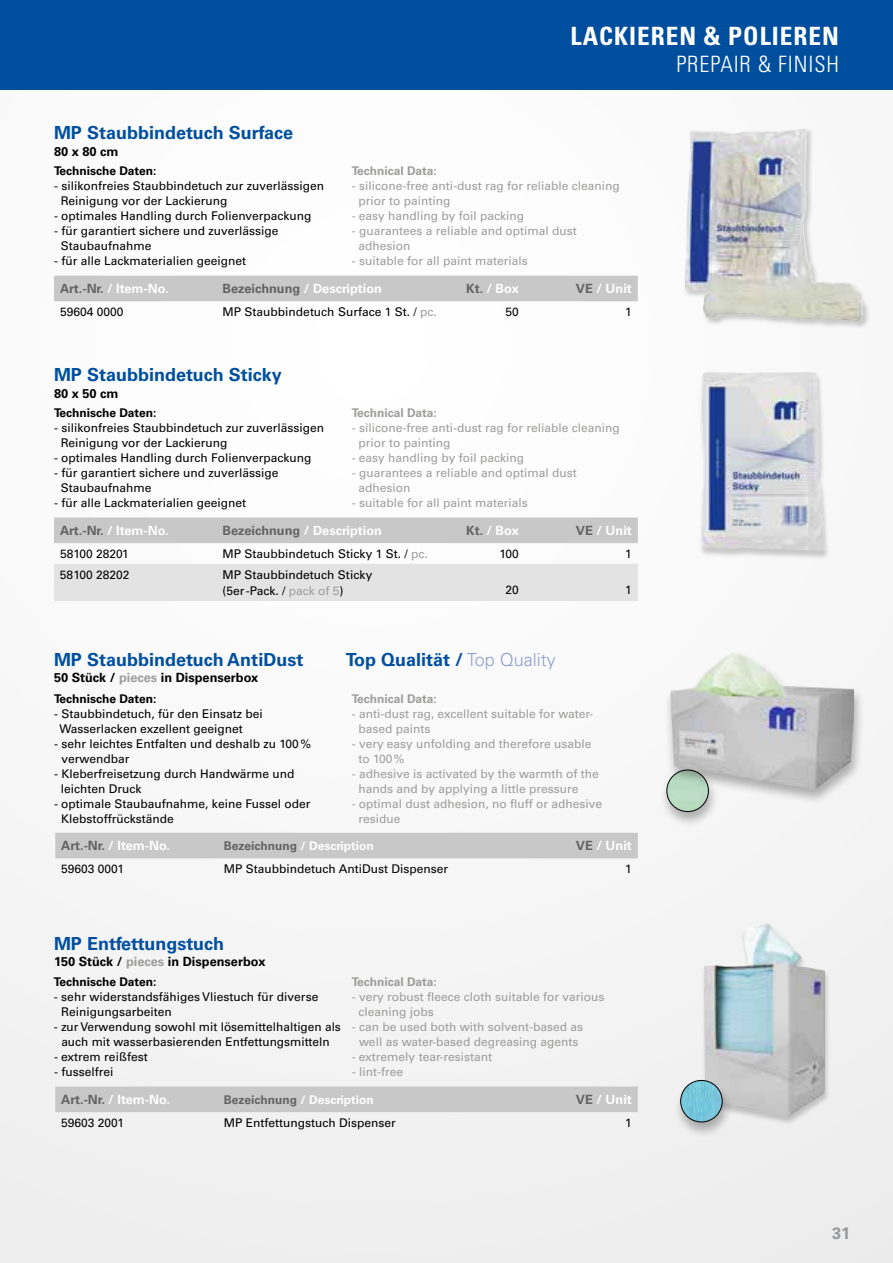
<style>
.page{position:relative;width:893px;height:1263px;background:#f8f8f9}
.page>*{position:absolute;margin:0;border:0;box-sizing:border-box;transform-origin:0 0}
.t1{font:25.2px "Univers LTCYR 67 Bold Cond";letter-spacing:.04em;color:#fff}
.t2{font:22.5px "Univers LTCYR 47 Light Cond";letter-spacing:.04em;color:#fff}
.t3{font:700 18px "Univers LT Pro 65";color:#004f9f}
.t4{font:700 16.5px "Univers LT Pro 65";color:#97989a}
.t5{font:700 12.75px "Univers LT Pro 65";color:#fff}
.t6{font:700 12.75px "Univers LT Pro 65";color:#000}
.t7{font:12px/15px "Univers LT Pro 55 Roman";color:#000}
.t8{font:12px/15px "Univers LT Pro 55 Roman";color:#9d9d9c}
.t9{font:700 12px "Univers LT Pro 65";color:#000}
.t10{font:700 12px "Univers LT Pro 65";color:#9d9d9c}
.t11{font:700 12px "Univers LT Pro 65";color:#fff}
.s1{color:#646363}
.s2{color:#9d9d9c}
.s3{font-family:"Univers LT Pro 45";font-weight:300;color:#8e9ed1}
</style>
<div class="page">
<div style="left:0;top:0;width:893px;height:89px;background:#004f9f"></div>
<div style="left:54px;top:276px;width:584px;height:25px;background:#c9c8c9"></div>
<div style="left:54px;top:517px;width:584px;height:26px;background:#c9c8c9"></div>
<div style="left:54px;top:564px;width:584px;height:37px;background:#e3e3e3"></div>
<div style="left:683px;top:127px;width:187px;height:202px;background:#000;opacity:.2"></div>
<img style="left:684px;top:129px;width:178px;height:193px">
<div style="left:698px;top:371px;width:132px;height:188px;background:#000;opacity:.2"></div>
<img style="left:701px;top:372px;width:124px;height:179px">
<div style="left:55px;top:833px;width:583px;height:25px;background:#c9c8c9"></div>
<div style="left:55px;top:1086px;width:583px;height:26px;background:#c9c8c9"></div>
<div style="left:700px;top:923px;width:130px;height:202px;background:#000;opacity:.2"></div>
<img style="left:704px;top:923px;width:121px;height:194px">
<div style="left:673px;top:1078px;width:60px;height:60px;background:#000;opacity:.3"></div>
<img style="left:681px;top:1080px;width:41px;height:42px;border-radius:21px">
<div style="left:680px;top:1080px;width:42px;height:42px;border:1px solid #000;border-radius:50%"></div>
<div style="left:659px;top:767px;width:60px;height:60px;background:#000;opacity:.3"></div>
<img style="left:667px;top:770px;width:41px;height:41px;border-radius:21px">
<div style="left:666px;top:770px;width:43px;height:42px;border:1px solid #000;border-radius:50%"></div>
<div style="left:663px;top:650px;width:202px;height:155px;background:#000;opacity:.3"></div>
<img style="left:670px;top:652px;width:184px;height:137px">
<h3 class="t3" style="left:54px;top:122px;width:241px">MP Staubbindetuch Surface</h3>
<p class="t6" style="left:54px;top:144px;width:66px">80 x 80 cm</p>
<p class="t9" style="left:54px;top:164px;width:104px">Technische Daten:</p>
<p class="t7" style="left:61px;top:178px;width:265px;text-indent:-7px">- silikonfreies Staubbindetuch zur zuverlässigen<br>Reinigung vor der Lackierung</p>
<p class="t7" style="left:54px;top:208px;width:259px">- optimales Handling durch Folienverpackung</p>
<p class="t7" style="left:61px;top:223px;width:219px;text-indent:-7px">- für garantiert sichere und zuverlässige<br>Staubaufnahme</p>
<p class="t7" style="left:54px;top:253px;width:194px">- für alle Lackmaterialien geeignet</p>
<h1 class="t1" style="left:571px;top:21px;width:270px">LACKIEREN &amp; POLIEREN</h1>
<h2 class="t2" style="left:676px;top:49px;width:164px">PREPAIR &amp; FINISH</h2>
<p class="t10" style="left:352px;top:164px;width:87px">Technical Data:</p>
<p class="t8" style="left:358px;top:178px;width:263px;text-indent:-7px">- silicone-free anti-dust rag for reliable cleaning prior to painting</p>
<p class="t8" style="left:352px;top:208px;width:174px">- easy handling by foil packing</p>
<p class="t8" style="left:358px;top:223px;width:220px;text-indent:-7px">- guarantees a reliable and optimal dust adhesion</p>
<p class="t8" style="left:352px;top:253px;width:178px">- suitable for all paint materials</p>
<p class="t5" style="left:60px;top:281px;width:110px"><span class="s1">Art.-Nr.</span> / Item-No.</p>
<p class="t5" style="left:223px;top:281px;width:161px"><span class="s1">Bezeichnung</span> / Description</p>
<p class="t5" style="left:466px;top:281px;width:54px"><span class="s1">Kt.</span> / Box</p>
<p class="t5" style="left:576px;top:281px;width:57px"><span class="s1">VE</span> / Unit</p>
<p class="t7" style="left:60px;top:304px;width:65px">59604 0000</p>
<p class="t7" style="left:223px;top:304px;width:216px">MP Staubbindetuch Surface 1 St. / <span class="s2">pc.</span></p>
<p class="t7" style="left:505px;top:304px;width:15px">50</p>
<p class="t7" style="left:625px;top:304px;width:8px">1</p>
<h3 class="t3" style="left:54px;top:364px;width:229px">MP Staubbindetuch Sticky</h3>
<p class="t6" style="left:54px;top:385px;width:66px">80 x 50 cm</p>
<p class="t9" style="left:54px;top:405px;width:104px">Technische Daten:</p>
<p class="t7" style="left:61px;top:420px;width:265px;text-indent:-7px">- silikonfreies Staubbindetuch zur zuverlässigen<br>Reinigung vor der Lackierung</p>
<p class="t7" style="left:54px;top:450px;width:259px">- optimales Handling durch Folienverpackung</p>
<p class="t7" style="left:61px;top:465px;width:219px;text-indent:-7px">- für garantiert sichere und zuverlässige<br>Staubaufnahme</p>
<p class="t7" style="left:54px;top:495px;width:194px">- für alle Lackmaterialien geeignet</p>
<p class="t10" style="left:352px;top:405px;width:87px">Technical Data:</p>
<p class="t8" style="left:358px;top:420px;width:263px;text-indent:-7px">- silicone-free anti-dust rag for reliable cleaning prior to painting</p>
<p class="t8" style="left:352px;top:450px;width:174px">- easy handling by foil packing</p>
<p class="t8" style="left:358px;top:465px;width:220px;text-indent:-7px">- guarantees a reliable and optimal dust adhesion</p>
<p class="t8" style="left:352px;top:495px;width:178px">- suitable for all paint materials</p>
<p class="t5" style="left:60px;top:523px;width:110px"><span class="s1">Art.-Nr.</span> / Item-No.</p>
<p class="t5" style="left:223px;top:523px;width:161px"><span class="s1">Bezeichnung</span> / Description</p>
<p class="t5" style="left:466px;top:523px;width:54px"><span class="s1">Kt.</span> / Box</p>
<p class="t5" style="left:576px;top:523px;width:57px"><span class="s1">VE</span> / Unit</p>
<p class="t7" style="left:60px;top:546px;width:70px">58100 28201</p>
<p class="t7" style="left:223px;top:546px;width:207px">MP Staubbindetuch Sticky 1 St. / <span class="s2">pc.</span></p>
<p class="t7" style="left:499px;top:546px;width:21px">100</p>
<p class="t7" style="left:625px;top:546px;width:8px">1</p>
<p class="t7" style="left:60px;top:567px;width:71px">58100 28202</p>
<p class="t7" style="left:223px;top:566px;width:151px;line-height:16.5px">MP Staubbindetuch Sticky (5er -Pack. / <span class="s2">pack of 5</span>)</p>
<p class="t7" style="left:505px;top:582px;width:15px">20</p>
<p class="t7" style="left:625px;top:582px;width:8px">1</p>
<h3 class="t3" style="left:54px;top:649px;width:251px">MP Staubbindetuch AntiDust</h3>
<p class="t6" style="left:54px;top:670px;width:206px">50 Stück / <span class="s2">pieces</span> in Dispenserbox</p>
<p class="t9" style="left:54px;top:691px;width:104px">Technische Daten:</p>
<p class="t7" style="left:59px;top:706px;width:205px;text-indent:-5px">- Staubbindetuch, für den Einsatz bei<br>Wasserlacken exzellent geeignet</p>
<p class="t7" style="left:61px;top:736px;width:251px;text-indent:-7px">- sehr leichtes Entfalten und deshalb zu 100% verwendbar</p>
<p class="t7" style="left:61px;top:766px;width:235px;text-indent:-7px">- Kleberfreisetzung durch Handwärme und leichten Druck</p>
<p class="t7" style="left:61px;top:796px;width:251px;text-indent:-7px">- optimale Staubaufnahme, keine Fussel oder<br>Klebstoffrückstände</p>
<h3 class="t3" style="left:346px;top:649px;width:211px">Top Qualität / <span class="s3">Top Quality</span></h3>
<p class="t10" style="left:352px;top:691px;width:87px">Technical Data:</p>
<p class="t8" style="left:358px;top:706px;width:236px;text-indent:-7px">- anti-dust rag, excellent suitable for water&shy;based paints</p>
<p class="t8" style="left:358px;top:736px;width:235px;text-indent:-7px">- very easy unfolding and therefore usable to 100%</p>
<p class="t8" style="left:358px;top:766px;width:242px;text-indent:-7px">- adhesive is activated by the warmth of the hands and by applying a little pressure</p>
<p class="t8" style="left:358px;top:796px;width:245px;text-indent:-7px">- optimal dust adhesion, no fluff or adhesive residue</p>
<p class="t5" style="left:61px;top:838px;width:110px"><span class="s1">Art.-Nr.</span> / Item-No.</p>
<p class="t11" style="left:224px;top:838px;width:151px"><span class="s1">Bezeichnung</span> / Description</p>
<p class="t5" style="left:576px;top:838px;width:57px"><span class="s1">VE</span> / Unit</p>
<p class="t7" style="left:61px;top:861px;width:64px">59603 0001</p>
<p class="t7" style="left:224px;top:861px;width:226px">MP Staubbindetuch AntiDust Dispenser</p>
<p class="t7" style="left:625px;top:861px;width:8px">1</p>
<h3 class="t3" style="left:54px;top:932px;width:172px">MP Entfettungstuch</h3>
<p class="t6" style="left:54px;top:954px;width:213px">150 Stück / <span class="s2">pieces</span> in Dispenserbox</p>
<p class="t9" style="left:54px;top:975px;width:104px">Technische Daten:</p>
<p class="t7" style="left:61px;top:990px;width:259px;text-indent:-7px">- sehr widerstandsfähiges Vliestuch für diverse<br>Reinigungsarbeiten</p>
<p class="t7" style="left:54px;top:1020px;width:288px;text-align:center">- zur Verwendung sowohl mit lösemittelhaltigen als auch mit wasserbasierenden Entfettungsmitteln</p>
<p class="t7" style="left:54px;top:1050px;width:95px">- extrem reißfest</p>
<p class="t7" style="left:54px;top:1065px;width:61px">- fusselfrei</p>
<p class="t10" style="left:352px;top:975px;width:87px">Technical Data:</p>
<p class="t8" style="left:358px;top:990px;width:248px;text-indent:-7px">- very robust fleece cloth suitable for various cleaning jobs</p>
<p class="t8" style="left:352px;top:1020px;width:233px;text-align:center">- can be used both with solvent-based as well as water-based degreasing agents</p>
<p class="t8" style="left:352px;top:1050px;width:142px">- extremely tear-resistant</p>
<p class="t8" style="left:352px;top:1065px;width:53px">- lint-free</p>
<p class="t5" style="left:61px;top:1092px;width:110px"><span class="s1">Art.-Nr.</span> / Item-No.</p>
<p class="t11" style="left:224px;top:1092px;width:151px"><span class="s1">Bezeichnung</span> / Description</p>
<p class="t5" style="left:576px;top:1092px;width:57px"><span class="s1">VE</span> / Unit</p>
<p class="t7" style="left:61px;top:1115px;width:64px">59603 2001</p>
<p class="t7" style="left:224px;top:1115px;width:174px">MP Entfettungstuch Dispenser</p>
<p class="t7" style="left:625px;top:1115px;width:8px">1</p>
<h3 class="t4" style="left:832px;top:1223px;width:20px">31</h3>
</div>
